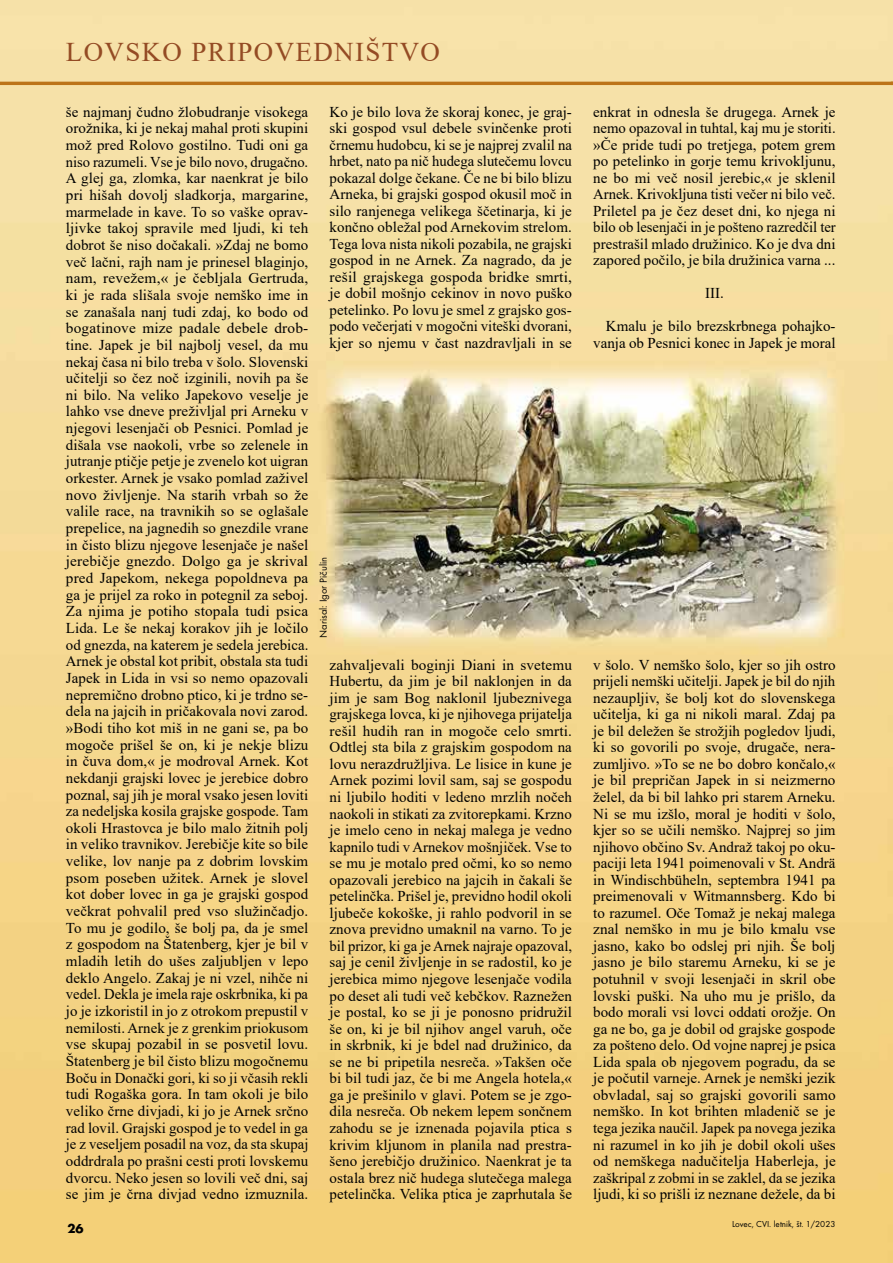
<style>
.page{position:relative;width:893px;height:1263px;background:#fff}
.page>*{position:absolute;margin:0;border:0;box-sizing:border-box;transform-origin:0 0}
.t1{font:27px "Times New Roman";letter-spacing:.05em;color:#944b24}
.t2{font:15px/16.5px "Times New Roman";letter-spacing:.005em;color:#000;text-align:justify}
.t3{font:700 13.5px "Futura TEE";color:#000}
.t4{font:10.5px "Futura TEE";color:#000}
.t5{font:9px "Futura TEE";color:#000}
</style>
<div class="page">
<img style="left:0;top:0;width:893px;height:1263px">
<hr style="left:0;top:82px;width:893px;height:3px;background:#bc7419">
<h1 class="t1" style="left:66px;top:33px;width:376px">LOVSKO PRIPOVEDNIŠTVO</h1>
<p class="t2" style="left:66px;top:103px;width:244px">še najmanj čudno žlobudranje visokega orožnika, ki je nekaj mahal proti skupini mož pred Rolovo gostilno. Tudi oni ga niso razumeli. Vse je bilo novo, drugačno.<br>A glej ga, zlomka, kar naenkrat je bilo pri hišah dovolj sladkorja, margarine, marmelade in kave. To so vaške oprav&shy;ljivke takoj spravile med ljudi, ki teh dobrot še niso dočakali. »Zdaj ne bomo več lačni, rajh nam je prinesel blaginjo, nam, revežem,« je čebljala Gertruda, ki je rada slišala svoje nemško ime in se zanašala nanj tudi zdaj, ko bodo od bogatinove mize padale debele drob&shy;tine. Japek je bil najbolj vesel, da mu nekaj časa ni bilo treba v šolo. Slovenski učitelji so čez noč izginili, novih pa še ni bilo. Na veliko Japekovo veselje je lahko vse dneve preživljal pri Arneku v njegovi lesenjači ob Pesnici. Pomlad je dišala vse naokoli, vrbe so zelenele in jutranje ptičje petje je zvenelo kot uigran orkester. Arnek je vsako pomlad zaživel novo življenje. Na starih vrbah so že valile race, na travnikih so se oglašale prepelice, na jagnedih so gnezdile vrane in čisto blizu njegove lesenjače je našel jerebičje gnezdo. Dolgo ga je skrival pred Japekom, nekega popoldneva pa ga je prijel za roko in potegnil za seboj.<br>Za njima je potiho stopala tudi psica Lida. Le še nekaj korakov jih je ločilo od gnezda, na katerem je sedela jerebica.<br>Arnek je obstal kot pribit, obstala sta tudi Japek in Lida in vsi so nemo opazovali nepremično drobno ptico, ki je trdno se&shy;dela na jajcih in pričakovala novi zarod. »Bodi tiho kot miš in ne gani se, pa bo mogoče prišel še on, ki je nekje blizu in čuva dom,« je modroval Arnek. Kot nekdanji grajski lovec je jerebice dobro poznal, saj jih je moral vsako jesen loviti za nedeljska kosila grajske gospode. Tam okoli Hrastovca je bilo malo žitnih polj in veliko travnikov. Jerebičje kite so bile velike, lov nanje pa z dobrim lovskim psom poseben užitek. Arnek je slovel kot dober lovec in ga je grajski gospod večkrat pohvalil pred vso služinčadjo.<br>To mu je godilo, še bolj pa, da je smel z gospodom na Štatenberg, kjer je bil v mladih letih do ušes zaljubljen v lepo deklo Angelo. Zakaj je ni vzel, nihče ni vedel. Dekla je imela raje oskrbnika, ki pa jo je izkoristil in jo z otrokom prepustil v nemilosti. Arnek je z grenkim priokusom vse skupaj pozabil in se posvetil lovu.<br>Štatenberg je bil čisto blizu mogočnemu Boču in Donački gori, ki so ji včasih rekli tudi Rogaška gora. In tam okoli je bilo veliko črne divjadi, ki jo je Arnek srčno rad lovil. Grajski gospod je to vedel in ga je z veseljem posadil na voz, da sta skupaj oddrdrala po prašni cesti proti lovskemu dvorcu. Neko jesen so lovili več dni, saj se jim je črna divjad vedno izmuznila.</p>
<p class="t3" style="left:67px;top:1220px;width:18px">26</p>
<p class="t5" style="left:732px;top:1219px;width:105px">Lovec, CVI. letnik, št. 1/2023</p>
<p class="t2" style="left:330px;top:103px;width:244px">Ko je bilo lova že skoraj konec, je graj&shy;ski gospod vsul debele svinčenke proti črnemu hudobcu, ki se je najprej zvalil na hrbet, nato pa nič hudega slutečemu lovcu pokazal dolge čekane. Če ne bi bilo blizu Arneka, bi grajski gospod okusil moč in silo ranjenega velikega ščetinarja, ki je končno obležal pod Arnekovim strelom.<br>Tega lova nista nikoli pozabila, ne grajski gospod in ne Arnek. Za nagrado, da je rešil grajskega gospoda bridke smrti, je dobil mošnjo cekinov in novo puško petelinko. Po lovu je smel z grajsko gos&shy;podo večerjati v mogočni viteški dvorani, kjer so njemu v čast nazdravljali in se</p>
<p class="t2" style="left:593px;top:103px;width:244px">enkrat in odnesla še drugega. Arnek je nemo opazoval in tuhtal, kaj mu je storiti. »Če pride tudi po tretjega, potem grem po petelinko in gorje temu krivokljunu, ne bo mi več nosil jerebic,« je sklenil Arnek. Krivokljuna tisti večer ni bilo več.<br>Priletel pa je čez deset dni, ko njega ni bilo ob lesenjači in je pošteno razredčil ter prestrašil mlado družinico. Ko je dva dni zapored počilo, je bila družinica varna ...</p>
<p class="t2" style="left:705px;top:284px;width:20px">III.</p>
<p class="t2" style="left:593px;top:317px;width:244px;text-align:right">Kmalu je bilo brezskrbnega pohajko&shy;vanja ob Pesnici konec in Japek je moral</p>
<p class="t4" style="left:317px;top:638px;width:82px;rotate:-90deg">Narisal: Igor Pičulin</p>
<p class="t2" style="left:330px;top:656px;width:244px">zahvaljevali boginji Diani in svetemu Hubertu, da jim je bil naklonjen in da jim je sam Bog naklonil ljubeznivega grajskega lovca, ki je njihovega prijatelja rešil hudih ran in mogoče celo smrti.<br>Odtlej sta bila z grajskim gospodom na lovu nerazdružljiva. Le lisice in kune je Arnek pozimi lovil sam, saj se gospodu ni ljubilo hoditi v ledeno mrzlih nočeh naokoli in stikati za zvitorepkami. Krzno je imelo ceno in nekaj malega je vedno kapnilo tudi v Arnekov mošnjiček. Vse to se mu je motalo pred očmi, ko so nemo opazovali jerebico na jajcih in čakali še petelinčka. Prišel je, previdno hodil okoli ljubeče kokoške, ji rahlo podvoril in se znova previdno umaknil na varno. To je bil prizor, ki ga je Arnek najraje opazoval, saj je cenil življenje in se radostil, ko je jerebica mimo njegove lesenjače vodila po deset ali tudi več kebčkov. Raznežen je postal, ko se ji je ponosno pridružil še on, ki je bil njihov angel varuh, oče in skrbnik, ki je bdel nad družinico, da se ne bi pripetila nesreča. »Takšen oče bi bil tudi jaz, če bi me Angela hotela,« ga je prešinilo v glavi. Potem se je zgo&shy;dila nesreča. Ob nekem lepem sončnem zahodu se je iznenada pojavila ptica s krivim kljunom in planila nad prestra&shy;šeno jerebičjo družinico. Naenkrat je ta ostala brez nič hudega slutečega malega petelinčka. Velika ptica je zaprhutala še</p>
<p class="t2" style="left:593px;top:656px;width:244px">v šolo. V nemško šolo, kjer so jih ostro prijeli nemški učitelji. Japek je bil do njih nezaupljiv, še bolj kot do slovenskega učitelja, ki ga ni nikoli maral. Zdaj pa je bil deležen še strožjih pogledov ljudi, ki so govorili po svoje, drugače, nera&shy;zumljivo. »To se ne bo dobro končalo,« je bil prepričan Japek in si neizmerno želel, da bi bil lahko pri starem Arneku.<br>Ni se mu izšlo, moral je hoditi v šolo, kjer so se učili nemško. Najprej so jim njihovo občino Sv. Andraž takoj po oku&shy;paciji leta 1941 poimenovali v St. Andrä in Windischbüheln, septembra 1941 pa preimenovali v Witmannsberg. Kdo bi to razumel. Oče Tomaž je nekaj malega znal nemško in mu je bilo kmalu vse jasno, kako bo odslej pri njih. Še bolj jasno je bilo staremu Arneku, ki se je potuhnil v svoji lesenjači in skril obe lovski puški. Na uho mu je prišlo, da bodo morali vsi lovci oddati orožje. On ga ne bo, ga je dobil od grajske gospode za pošteno delo. Od vojne naprej je psica Lida spala ob njegovem pogradu, da se je počutil varneje. Arnek je nemški jezik obvladal, saj so grajski govorili samo nemško. In kot brihten mladenič se je tega jezika naučil. Japek pa novega jezika ni razumel in ko jih je dobil okoli ušes od nemškega nadučitelja Haberleja, je zaškripal z zobmi in se zaklel, da se jezika ljudi, ki so prišli iz neznane dežele, da bi</p>
</div>
